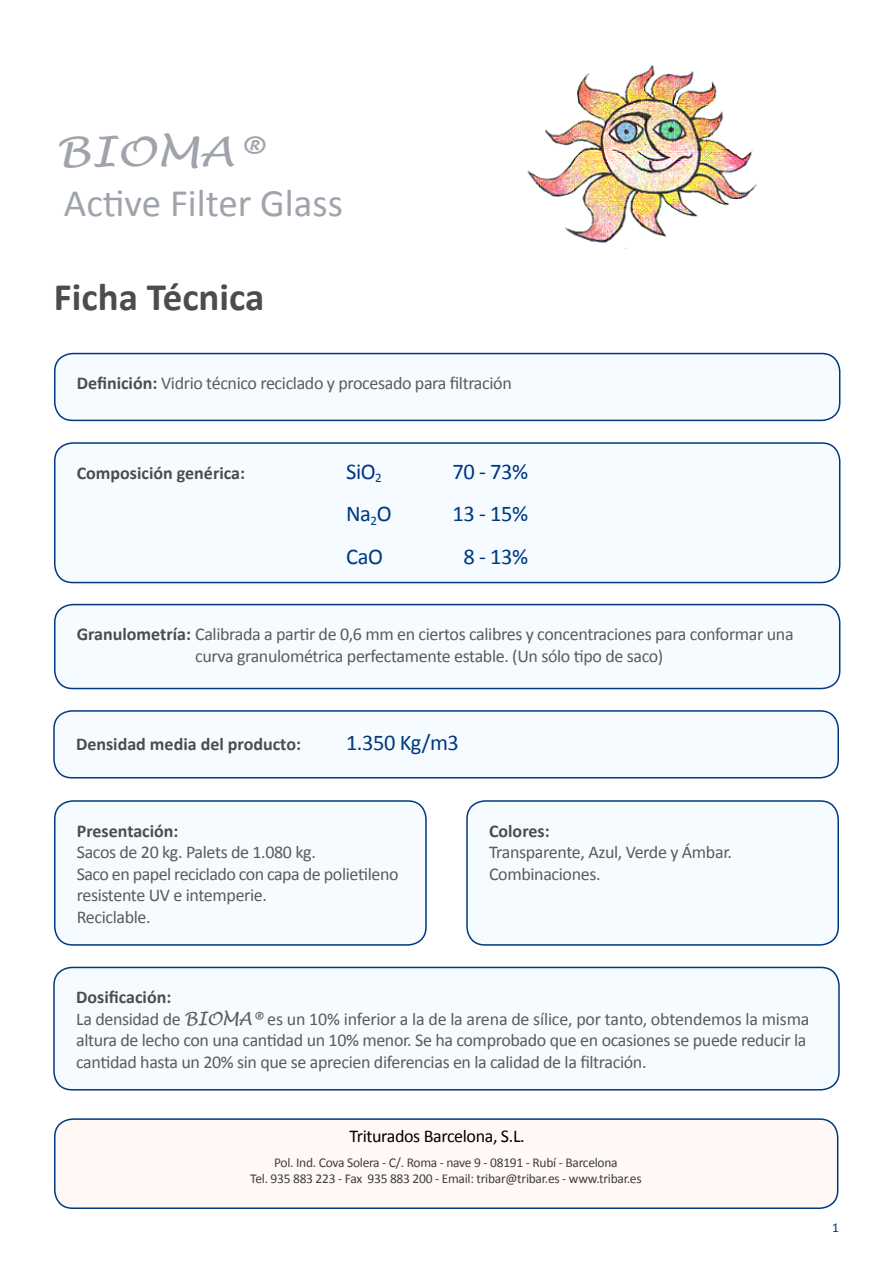
<style>
.page{position:relative;width:893px;height:1263px;background:#fff}
.page>*{position:absolute;margin:0;border:0;box-sizing:border-box;transform-origin:0 0}
.t1{font:italic 40.5px "Lucida Handwriting";color:#9fa4ac;scale:1.15 1}
.t2{font:39px "Calibri";color:#9fa4ac}
.t3{font:700 39px "Calibri";color:#4c4c4e}
.t4{font:22.5px "Calibri";letter-spacing:-.02em;color:#003882}
.t5{font:18px/21.6px "Calibri";letter-spacing:-.02em;color:#5b5b5d}
.t6{font:700 18px "Calibri";color:#4c4c4e}
.t7{font:18px "Calibri";letter-spacing:-.02em;color:#000}
.t8{font:13.5px/16.2px "Calibri";letter-spacing:-.02em;color:#3e3e40;text-align:center}
.t9{font:13.5px "Calibri";color:#003882}
.s1{font-weight:700;color:#4c4c4e}
.s2{font-family:"Lucida Handwriting";font-style:italic}
</style>
<div class="page">
<img style="left:527px;top:65px;width:231px;height:184px">
<div style="left:55px;top:443px;width:785px;height:139px;background:#f5fbfe;border-radius:18px"></div>
<div style="left:54px;top:442px;width:786px;height:141px;border:2px solid #003882;border-radius:18px"></div>
<div style="left:55px;top:605px;width:785px;height:83px;background:#f5fbfe;border-radius:18px"></div>
<div style="left:54px;top:604px;width:786px;height:85px;border:2px solid #003882;border-radius:18px"></div>
<div style="left:54px;top:711px;width:784px;height:67px;background:#f5fbfe;border-radius:18px"></div>
<div style="left:53px;top:710px;width:786px;height:68px;border:2px solid #003882;border-radius:18px"></div>
<div style="left:55px;top:354px;width:785px;height:66px;background:#f5fbfe;border-radius:18px"></div>
<div style="left:54px;top:353px;width:786px;height:68px;border:2px solid #003882;border-radius:18px"></div>
<div style="left:55px;top:801px;width:371px;height:144px;background:#f5fbfe;border-radius:18px"></div>
<div style="left:54px;top:800px;width:373px;height:146px;border:2px solid #003882;border-radius:18px"></div>
<div style="left:467px;top:801px;width:371px;height:144px;background:#f5fbfe;border-radius:18px"></div>
<div style="left:466px;top:800px;width:373px;height:146px;border:2px solid #003882;border-radius:18px"></div>
<div style="left:54px;top:967px;width:785px;height:123px;background:#f5fbfe;border-radius:18px"></div>
<div style="left:53px;top:967px;width:787px;height:123px;border:2px solid #003882;border-radius:18px"></div>
<div style="left:55px;top:1119px;width:783px;height:89px;background:#fff8f4;border-radius:18px"></div>
<div style="left:54px;top:1118px;width:784px;height:91px;border:2px solid #003882;border-radius:18px"></div>
<h1 class="t1" style="left:55px;top:127px;width:185px">BIOMA®</h1>
<h2 class="t2" style="left:64px;top:179px;width:281px">Active Filter Glass</h2>
<h2 class="t3" style="left:54px;top:273px;width:212px">Ficha Técnica</h2>
<p class="t5" style="left:77px;top:371px;width:436px"><span class="s1">Definición:</span> Vidrio técnico reciclado y procesado para filtración</p>
<p class="t6" style="left:77px;top:461px;width:170px">Composición genérica:</p>
<p class="t4" style="left:346px;top:457px;width:37px">SiO<sub>2</sub></p>
<p class="t4" style="left:452px;top:457px;width:77px">70 - 73%</p>
<p class="t4" style="left:346px;top:500px;width:47px">Na<sub>2</sub>O</p>
<p class="t4" style="left:452px;top:500px;width:77px">13 - 15%</p>
<p class="t4" style="left:346px;top:543px;width:38px">CaO</p>
<p class="t4" style="left:463px;top:543px;width:66px">8 - 13%</p>
<p class="t5" style="left:195px;top:622px;width:600px;text-indent:-118px"><span class="s1">Granulometría:</span> Calibrada a partir de 0,6 mm en ciertos calibres y concentraciones para conformar una curva granulométrica perfectamente estable. (Un sólo tipo de saco)</p>
<p class="t6" style="left:76px;top:733px;width:226px">Densidad media del producto:</p>
<p class="t4" style="left:346px;top:728px;width:115px">1.350 Kg/m3</p>
<p class="t6" style="left:77px;top:819px;width:103px">Presentación:</p>
<p class="t5" style="left:77px;top:840px;width:323px">Sacos de 20 kg. Palets de 1.080 kg.<br>Saco en papel reciclado con capa de polietileno resistente UV e intemperie.<br>Reciclable.</p>
<p class="t6" style="left:489px;top:819px;width:62px">Colores:</p>
<p class="t5" style="left:489px;top:840px;width:244px">Transparente, Azul, Verde y Ámbar.<br>Combinaciones.</p>
<p class="t5" style="left:76px;top:985px;width:735px"><span class="s1">Dosificación:<br></span>La densidad de <span class="s2">BIOMA®</span> es un 10% inferior a la de la arena de sílice, por tanto, obtendemos la misma altura de lecho con una cantidad un 10% menor. Se ha comprobado que en ocasiones se puede reducir la cantidad hasta un 20% sin que se aprecien diferencias en la calidad de la filtración.</p>
<p class="t7" style="left:350px;top:1125px;width:177px">Triturados Barcelona, S.L.</p>
<p class="t8" style="left:250px;top:1153px;width:393px">Pol. Ind. Cova Solera - C/. Roma - nave 9 - 08191 - Rubí - Barcelona<br>Tel. 935 883 223 - Fax 935 883 200 - Email: tribar@tribar.es - www.tribar.es</p>
<p class="t9" style="left:832px;top:1219px;width:8px">1</p>
</div>
